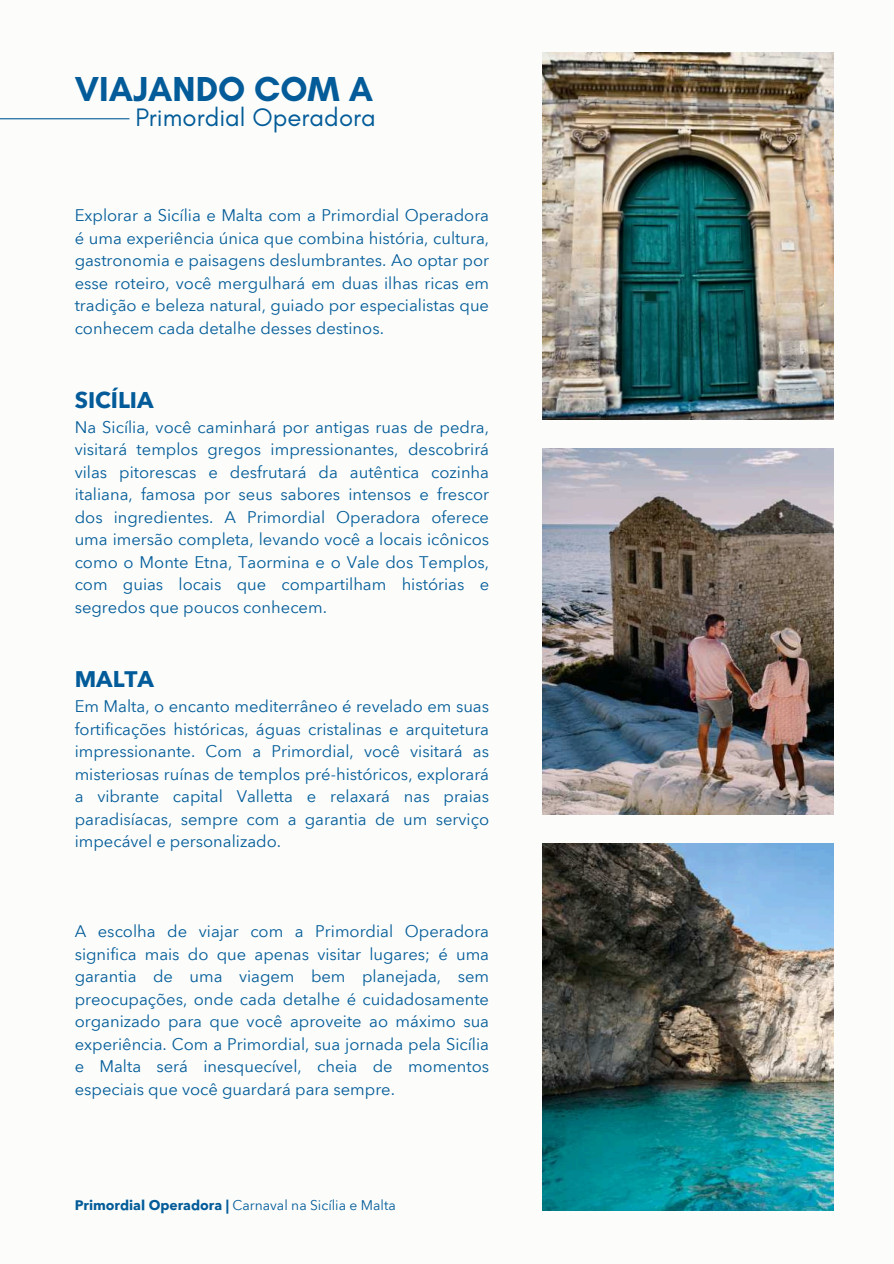
<style>
.page{position:relative;width:894px;height:1264px;background:#fff}
.page>*{position:absolute;margin:0;border:0;box-sizing:border-box;transform-origin:0 0}
.t1{font:700 35.25px "Glacial Indifference";color:#035c99}
.t2{font:25.8px "Glacial Indifference";color:#035c99}
.t3{font:700 22.5px "Avenir Next Thai Modern";color:#035c99}
.t4{font:16.5px/22.5px "Avenir Next Thai Modern";color:#035c99;text-align:justify}
.t5{font:13.8px "Avenir Next Thai Modern";color:#035c99}
.s1{font-weight:700}
</style>
<div class="page">
<div style="left:0;top:0;width:893px;height:1263px;background:#fcfdfb"></div>
<img style="left:542px;top:843px;width:291px;height:367px">
<img style="left:542px;top:448px;width:291px;height:366px">
<img style="left:542px;top:53px;width:291px;height:366px">
<hr style="left:0;top:118px;width:129px;height:1px;background:#035c99">
<h1 class="t1" style="left:75px;top:67px;width:299px">VIAJANDO COM A</h1>
<h2 class="t2" style="left:135px;top:103px;width:242px">Primordial Operadora</h2>
<p class="t4" style="left:75px;top:204px;width:416px">Explorar a Sicília e Malta com a Primordial Operadora é uma experiência única que combina história, cultura, gastronomia e paisagens deslumbrantes. Ao optar por esse roteiro, você mergulhará em duas ilhas ricas em tradição e beleza natural, guiado por especialistas que conhecem cada detalhe desses destinos.</p>
<h3 class="t3" style="left:75px;top:383px;width:80px">SICÍLIA</h3>
<p class="t4" style="left:75px;top:415px;width:416px">Na Sicília, você caminhará por antigas ruas de pedra, visitará templos gregos impressionantes, descobrirá vilas pitorescas e desfrutará da autêntica cozinha italiana, famosa por seus sabores intensos e frescor dos ingredientes. A Primordial Operadora oferece uma imersão completa, levando você a locais icônicos como o Monte Etna, Taormina e o Vale dos Templos, com guias locais que compartilham histórias e segredos que poucos conhecem.</p>
<h3 class="t3" style="left:75px;top:662px;width:81px">MALTA</h3>
<p class="t4" style="left:75px;top:694px;width:416px">Em Malta, o encanto mediterrâneo é revelado em suas fortificações históricas, águas cristalinas e arquitetura impressionante. Com a Primordial, você visitará as misteriosas ruínas de templos pré-históricos, explorará a vibrante capital Valletta e relaxará nas praias paradisíacas, sempre com a garantia de um serviço impecável e personalizado.</p>
<p class="t4" style="left:75px;top:919px;width:416px">A escolha de viajar com a Primordial Operadora significa mais do que apenas visitar lugares; é uma garantia de uma viagem bem planejada, sem preocupações, onde cada detalhe é cuidadosamente organizado para que você aproveite ao máximo sua experiência. Com a Primordial, sua jornada pela Sicília e Malta será inesquecível, cheia de momentos especiais que você guardará para sempre.</p>
<p class="t5" style="left:75px;top:1196px;width:322px"><span class="s1">Primordial Operadora |</span> Carnaval na Sicília e Malta</p>
</div>
